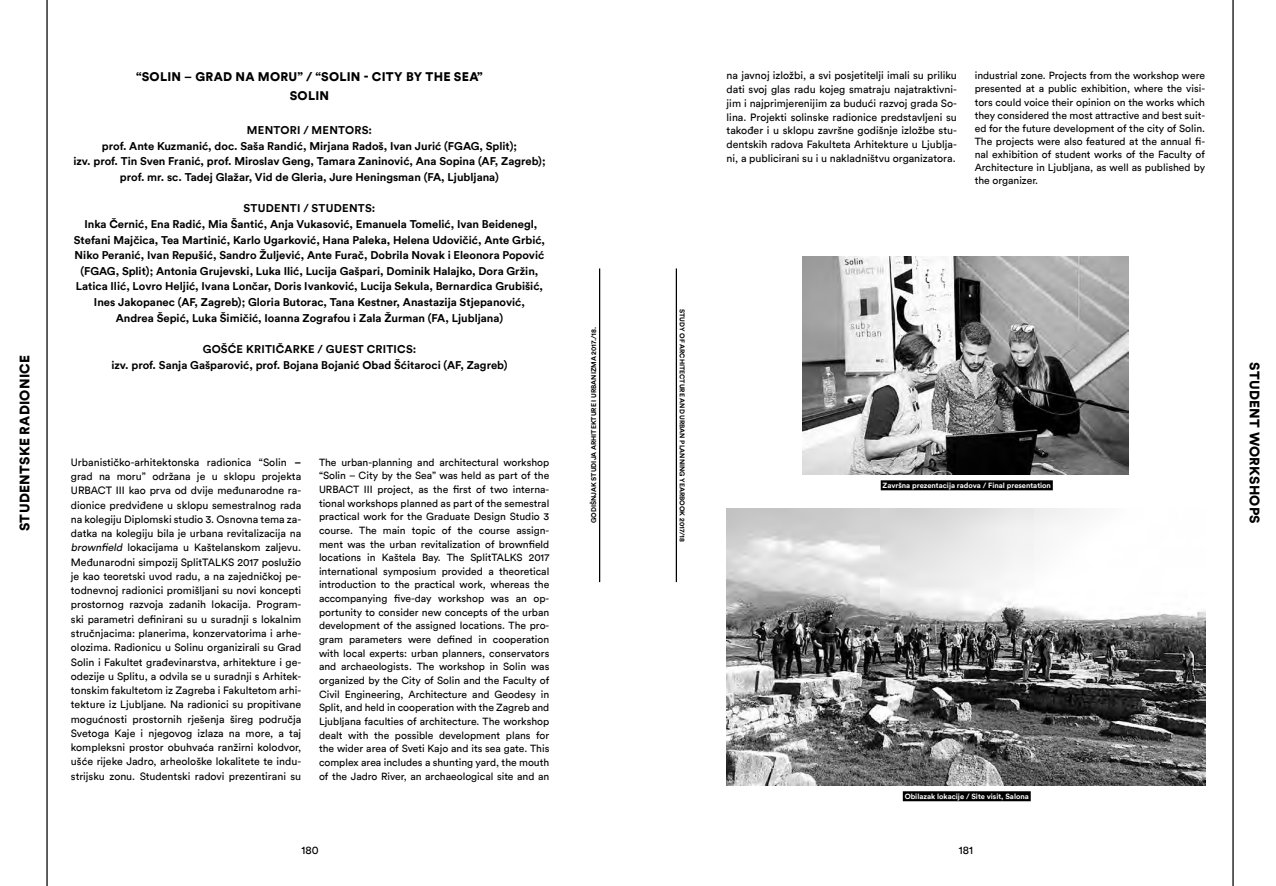
<style>
.page{position:relative;width:1276px;height:886px;background:#fff}
.page>*{position:absolute;margin:0;border:0;box-sizing:border-box;transform-origin:0 0}
.t1{font:900 13.75px "Circular Std";letter-spacing:.02em;color:#000}
.t2{font:900 12.5px/18.8px "Circular Std";letter-spacing:.02em;color:#000;text-align:center}
.t3{font:700 11.25px/15.6px "Circular Std";color:#000;text-align:center}
.t4{font:11.25px "Circular Std";color:#000}
.t5{font:10.62px/14.2px "Circular Std";color:#000;text-align:justify}
.t6{font:10.38px/13.6px "Circular Std";color:#000;text-align:justify}
.t7{font:700 7.5px "Circular Std";color:#fff}
.t8{font:700 6.88px "Circular Std";color:#000}
.s1{font-weight:700}
.s2{font-style:italic}
</style>
<div class="page">
<hr style="left:599px;top:268px;width:1px;height:314px;background:#000">
<hr style="left:676px;top:268px;width:1px;height:314px;background:#000">
<img style="left:803px;top:257px;width:326px;height:217px">
<img style="left:726px;top:509px;width:479px;height:276px">
<div style="left:903px;top:791px;width:127px;height:10px;background:#000"></div>
<hr style="left:46px;top:0;width:2px;height:886px;background:#000">
<div style="left:880px;top:480px;width:172px;height:10px;background:#000"></div>
<hr style="left:1232px;top:0;width:1px;height:886px;background:#000">
<h1 class="t1" style="left:15px;top:531px;width:178px;rotate:-90deg">STUDENTSKE RADIONICE</h1>
<p class="t2" style="left:136px;top:67px;width:348px">“SOLIN <span class="s1">–</span> GRAD NA MORU” / “SOLIN - CITY BY THE SEA”<br>SOLIN</p>
<p class="t3" style="left:73px;top:122px;width:474px">MENTORI / MENTORS:<br>prof. Ante Kuzmanić, doc. Saša Randić, Mirjana Radoš, Ivan Jurić (FGAG, Split);<br>izv. prof. Tin Sven Franić, prof. Miroslav Geng, Tamara Zaninović, Ana Sopina (AF, Zagreb); prof. mr. sc. Tadej Glažar, Vid de Gleria, Jure Heningsman (FA, Ljubljana)</p>
<p class="t3" style="left:74px;top:200px;width:473px">STUDENTI / STUDENTS:<br>Inka Černić, Ena Radić, Mia Šantić, Anja Vukasović, Emanuela Tomelić, Ivan Beidenegl, Stefani Majčica, Tea Martinić, Karlo Ugarković, Hana Paleka, Helena Udovičić, Ante Grbić, Niko Peranić, Ivan Repušić, Sandro Žuljević, Ante Furač, Dobrila Novak i Eleonora Popović (FGAG, Split); Antonia Grujevski, Luka Ilić, Lucija Gašpari, Dominik Halajko, Dora Gržin, Latica Ilić, Lovro Heljić, Ivana Lončar, Doris Ivanković, Lucija Sekula, Bernardica Grubišić, Ines Jakopanec (AF, Zagreb); Gloria Butorac, Tana Kestner, Anastazija Stjepanović, Andrea Šepić, Luka Šimičić, Ioanna Zografou i Zala Žurman (FA, Ljubljana)</p>
<p class="t3" style="left:111px;top:341px;width:398px">GOŠĆE KRITIČARKE / GUEST CRITICS:<br>izv. prof. Sanja Gašparović, prof. Bojana Bojanić Obad Šćitaroci (AF, Zagreb)</p>
<p class="t5" style="left:71px;top:455px;width:232px">Urbanističko-arhitektonska radionica “Solin <span class="s1">– </span>grad na moru” održana je u sklopu projekta URBACT III kao prva od dvije međunarodne ra&shy;dionice predviđene u sklopu semestralnog rada na kolegiju Diplomski studio 3. Osnovna tema za&shy;datka na kolegiju bila je urbana revitalizacija na <span class="s2">brownfield</span> lokacijama u Kaštelanskom zaljevu.<br>Međunarodni simpozij SplitTALKS 2017 poslužio je kao teoretski uvod radu, a na zajedničkoj pe&shy;todnevnoj radionici promišljani su novi koncepti prostornog razvoja zadanih lokacija. Program&shy;ski parametri definirani su u suradnji s lokalnim stručnjacima: planerima, konzervatorima i arhe&shy;olozima. Radionicu u Solinu organizirali su Grad Solin i Fakultet građevinarstva, arhitekture i ge&shy;odezije u Splitu, a odvila se u suradnji s Arhitek&shy;tonskim fakultetom iz Zagreba i Fakultetom arhi&shy;tekture iz Ljubljane. Na radionici su propitivane mogućnosti prostornih rješenja šireg područja Svetoga Kaje i njegovog izlaza na more, a taj kompleksni prostor obuhvaća ranžirni kolodvor, ušće rijeke Jadro, arheološke lokalitete te indu&shy;strijsku zonu. Studentski radovi prezentirani su</p>
<p class="t6" style="left:319px;top:455px;width:232px">The urban-planning and architectural workshop “Solin – City by the Sea” was held as part of the URBACT III project, as the first of two interna&shy;tional workshops planned as part of the semestral practical work for the Graduate Design Studio 3 course. The main topic of the course assign&shy;ment was the urban revitalization of brownfield locations in Kaštela Bay. The SplitTALKS 2017 international symposium provided a theoretical introduction to the practical work, whereas the accompanying five-day workshop was an op&shy;portunity to consider new concepts of the urban development of the assigned locations. The pro&shy;gram parameters were defined in cooperation with local experts: urban planners, conservators and archaeologists. The workshop in Solin was organized by the City of Solin and the Faculty of Civil Engineering, Architecture and Geodesy in Split, and held in cooperation with the Zagreb and Ljubljana faculties of architecture. The workshop dealt with the possible development plans for the wider area of Sveti Kajo and its sea gate. This complex area includes a shunting yard, the mouth of the Jadro River, an archaeological site and an</p>
<p class="t8" style="left:589px;top:523px;width:197px;rotate:-90deg">GODIŠNJAK STUDIJA ARHITEKTURE I URBANIZMA 2017./18.</p>
<p class="t5" style="left:726px;top:69px;width:232px;line-height:13.8px">na javnoj izložbi, a svi posjetitelji imali su priliku dati svoj glas radu kojeg smatraju najatraktivni&shy;jim i najprimjerenijim za budući razvoj grada So&shy;lina. Projekti solinske radionice predstavljeni su također i u sklopu završne godišnje izložbe stu&shy;dentskih radova Fakulteta Arhitekture u Ljublja&shy;ni, a publicirani su i u nakladništvu organizatora.</p>
<p class="t6" style="left:974px;top:69px;width:232px;line-height:13.1px">industrial zone. Projects from the workshop were presented at a public exhibition, where the visi&shy;tors could voice their opinion on the works which they considered the most attractive and best suit&shy;ed for the future development of the city of Solin.<br>The projects were also featured at the annual fi&shy;nal exhibition of student works of the Faculty of Architecture in Ljubljana, as well as published by the organizer.</p>
<p class="t8" style="left:686px;top:309px;width:234px;rotate:90deg">STUDY OF ARCHITECTURE AND URBAN PLANNING YEARBOOK 2017/18</p>
<p class="t7" style="left:882px;top:480px;width:170px">Završna prezentacija radova / Final presentation</p>
<p class="t7" style="left:904px;top:791px;width:126px">Obilazak lokacije / Site visit, Salona</p>
<p class="t4" style="left:301px;top:844px;width:19px">180</p>
<p class="t4" style="left:958px;top:844px;width:16px">181</p>
<h1 class="t1" style="left:1264px;top:362px;width:163px;rotate:90deg">STUDENT WORKSHOPS</h1>
</div>
